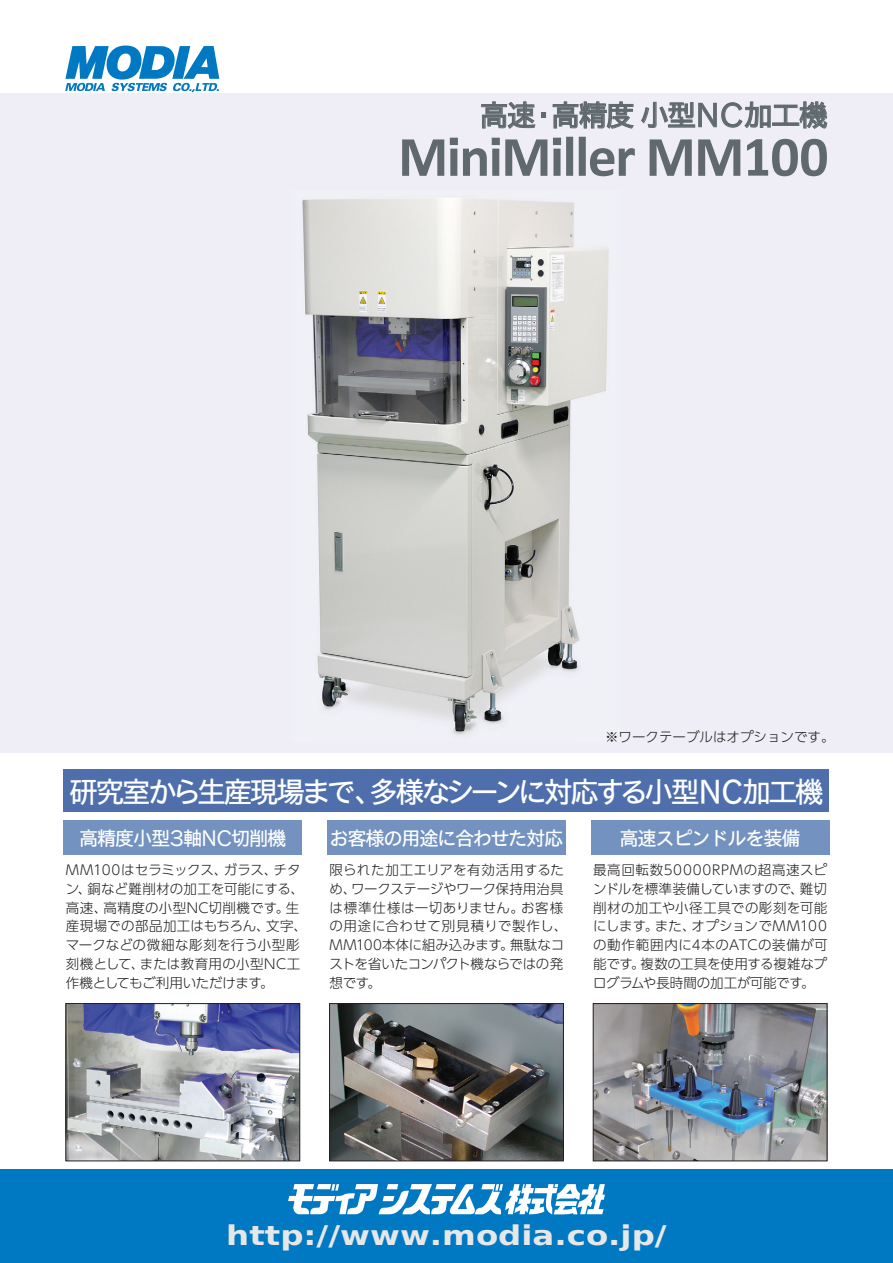
<style>
.page{position:relative;width:893px;height:1263px;background:#fff}
.page>*{position:absolute;margin:0;border:0;box-sizing:border-box;transform-origin:0 0}
.t1{font:500 27px "TBNP Go Std";letter-spacing:-.035em;color:#fff}
.t2{font:700 27px "DejaVu Sans";color:#e6e7e9;scale:1.2 1}
.t3{font:500 27px "TBNP Go Std";letter-spacing:.01em;color:#5f696f}
.t4{font:500 18px "TBNP Go Std";color:#fff}
.t5{font:300 13.5px/18.8px "UD Shin Go Pr 6 N";color:#231f20}
.s1{font-size:29.7px}
</style>
<div class="page">
<img style="left:331px;top:1005px;width:231px;height:154px">
<img style="left:68px;top:1005px;width:230px;height:154px">
<img style="left:595px;top:1005px;width:230px;height:154px">
<div style="left:0;top:94px;width:893px;height:659px;background:#efeef6"></div>
<div style="left:0;top:1169px;width:893px;height:94px;background:#0079c2"></div>
<svg style="left:288px;top:1184px;width:317px;height:31px"></svg>
<svg style="left:65px;top:45px;width:154px;height:47px"></svg>
<div style="left:64px;top:821px;width:238px;height:34px;background:#7492c0"></div>
<div style="left:327px;top:821px;width:239px;height:34px;background:#7492c0"></div>
<div style="left:591px;top:821px;width:238px;height:34px;background:#7492c0"></div>
<div style="left:593px;top:1003px;width:234px;height:158px;border:1px solid #231f20"></div>
<div style="left:66px;top:1003px;width:234px;height:158px;border:1px solid #231f20"></div>
<div style="left:329px;top:1003px;width:235px;height:158px;border:1px solid #231f20"></div>
<div style="left:64px;top:770px;width:765px;height:42px;background:#4e6fac"></div>
<svg style="left:481px;top:102px;width:54px;height:27px"></svg>
<svg style="left:541px;top:112px;width:5px;height:6px"></svg>
<svg style="left:553px;top:102px;width:81px;height:27px"></svg>
<img style="left:302px;top:198px;width:307px;height:537px">
<svg style="left:402px;top:139px;width:42px;height:37px"></svg>
<svg style="left:641px;top:93px;width:186px;height:83px"></svg>
<svg style="left:450px;top:138px;width:97px;height:38px"></svg>
<svg style="left:553px;top:137px;width:20px;height:39px"></svg>
<svg style="left:579px;top:137px;width:56px;height:39px"></svg>
<h1 class="t3" style="left:481px;top:94px;width:348px">高速・高精度 小型ＮＣ加工機</h1>
<p class="t5" style="left:605px;top:727px;width:231px">※ワークテーブルはオプションです。</p>
<h1 class="t1" style="left:70px;top:771px;width:754px">研究室から生産現場まで、多様なシーンに対応する小型<span class="s1">NC</span>加工機</h1>
<h2 class="t4" style="left:80px;top:824px;width:208px">高精度小型３軸ＮＣ切削機</h2>
<p class="t5" style="left:66px;top:860px;width:242px">MM100はセラミックス、ガラス、チタン、銅など難削材の加工を可能にする、高速、高精度の小型NC切削機です。生産現場での部品加工はもちろん、文字、マークなどの微細な彫刻を行う小型彫刻機として、または教育用の小型NC工作機としてもご利用いただけます。</p>
<h2 class="t4" style="left:330px;top:824px;width:234px">お客様の用途に合わせた対応</h2>
<p class="t5" style="left:330px;top:860px;width:239px">限られた加工エリアを有効活用するため、ワークステージやワーク保持用治具は標準仕様は一切ありません。お客様の用途に合わせて別見積りで製作し、<br>MM100本体に組み込みます。無駄なコストを省いたコンパクト機ならではの発想です。</p>
<h2 class="t4" style="left:620px;top:824px;width:181px">高速スピンドルを装備</h2>
<p class="t5" style="left:593px;top:860px;width:236px;text-align:justify">最高回転数50000RPMの超高速スピンドルを標準装備していますので、難切削材の加工や小径工具での彫刻を可能にします。また、オプションでMM100の動作範囲内に4本のATCの装備が可能です。複数の工具を使用する複雑なプログラムや長時間の加工が可能です。</p>
<h1 class="t2" style="left:226px;top:1213px;width:369px">http://www.modia.co.jp/</h1>
</div>
